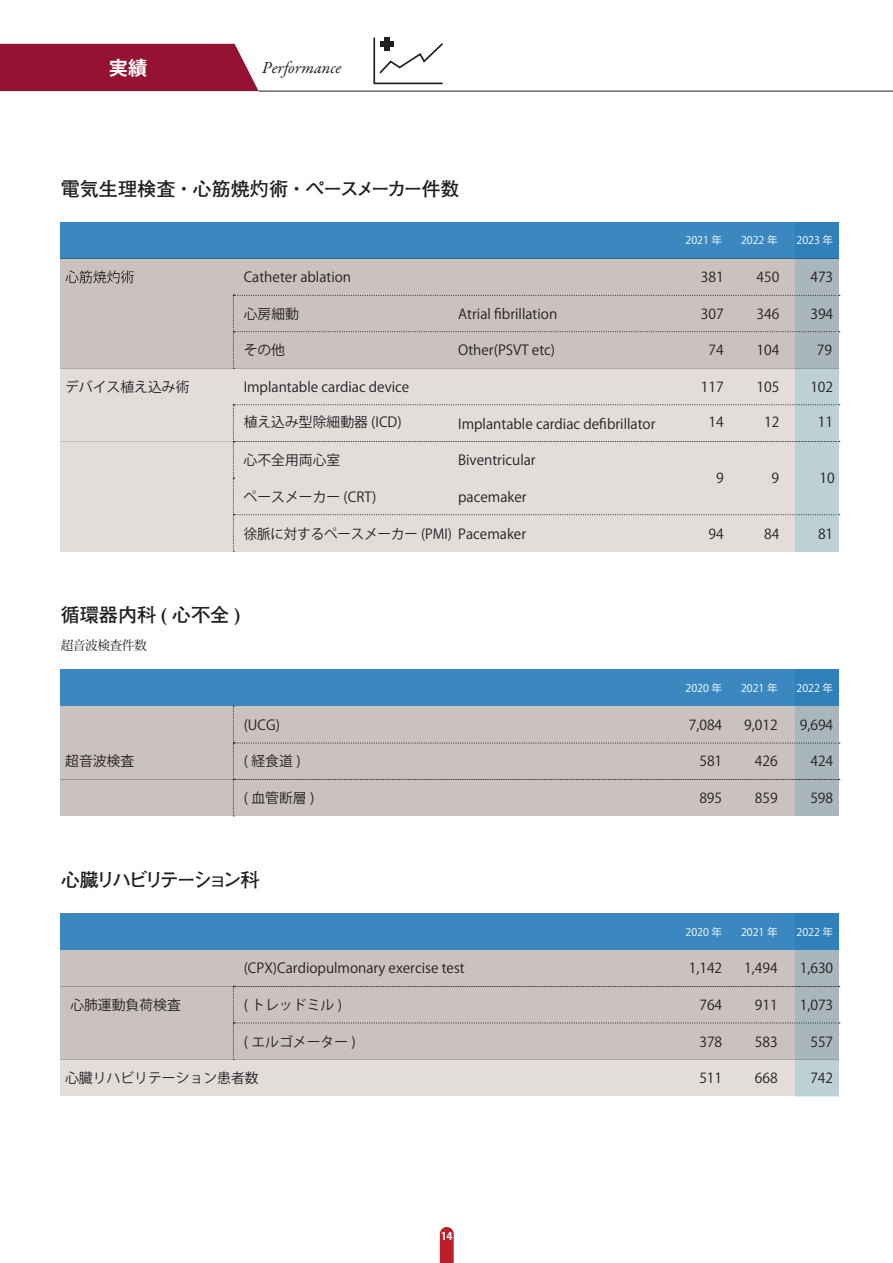
<style>
.page{position:relative;width:893px;height:1263px;background:#fff}
.page>*{position:absolute;margin:0;border:0;box-sizing:border-box;transform-origin:0 0}
.t1{font:700 19.2px "Futo Go B101 Pro";color:#231f20}
.t2{font:700 19.2px "Futo Go B101 Pro";letter-spacing:-.145em;color:#231f20}
.t3{font:700 19.2px "Koz Go Pr 6 N";color:#fff}
.t4{font:italic 16.95px "Garamond Premr Pro";letter-spacing:.005em;color:#231f20}
.t5{font:13.8px "Koz Go Pr 6 N";color:#231f20}
.t6{font:12.75px "Koz Min Pr 6 N";letter-spacing:-.04em;color:#231f20}
.t7{font:10.65px "Koz Go Pr 6 N";color:#fff}
.t8{font:700 10.65px "Koz Go Pr 6 N";color:#fff}
</style>
<div class="page">
<svg style="left:440px;top:1227px;width:14px;height:36px"></svg>
<div style="left:0;top:44px;width:259px;height:47px;background:#951233"></div>
<hr style="left:259px;top:91px;width:634px;height:1px;background:#231f20">
<svg style="left:373px;top:37px;width:70px;height:48px"></svg>
<div style="left:380px;top:42px;width:14px;height:5px;background:#231f20"></div>
<div style="left:384px;top:38px;width:6px;height:13px;background:#231f20"></div>
<div style="left:61px;top:950px;width:778px;height:36px;background:#cac2bf"></div>
<div style="left:61px;top:706px;width:778px;height:37px;background:#cac2bf"></div>
<div style="left:61px;top:913px;width:778px;height:37px;background:#3a88bf"></div>
<div style="left:61px;top:669px;width:778px;height:37px;background:#3a88bf"></div>
<div style="left:61px;top:986px;width:778px;height:37px;background:#cac2bf"></div>
<div style="left:61px;top:743px;width:778px;height:36px;background:#cac2bf"></div>
<div style="left:61px;top:1023px;width:778px;height:36px;background:#cac2bf"></div>
<div style="left:61px;top:779px;width:778px;height:37px;background:#cac2bf"></div>
<div style="left:61px;top:1059px;width:778px;height:37px;background:#e2ddda"></div>
<div style="left:795px;top:669px;width:44px;height:147px;background:#3080bc"></div>
<svg style="left:795px;top:950px;width:44px;height:146px;background:#b3c3c9"></svg>
<div style="left:61px;top:222px;width:778px;height:36px;background:#3a88bf"></div>
<div style="left:795px;top:222px;width:44px;height:329px;background:#3080bc"></div>
<div style="left:61px;top:258px;width:778px;height:37px;background:#cac2bf"></div>
<div style="left:61px;top:295px;width:778px;height:37px;background:#cac2bf"></div>
<div style="left:61px;top:332px;width:778px;height:36px;background:#cac2bf"></div>
<div style="left:61px;top:368px;width:778px;height:37px;background:#e2ddda"></div>
<div style="left:61px;top:405px;width:778px;height:37px;background:#e2ddda"></div>
<div style="left:61px;top:442px;width:778px;height:36px;background:#e2ddda"></div>
<div style="left:61px;top:478px;width:778px;height:37px;background:#e2ddda"></div>
<div style="left:61px;top:515px;width:778px;height:36px;background:#e2ddda"></div>
<svg style="left:233px;top:294px;width:607px;height:75px"></svg>
<svg style="left:233px;top:986px;width:607px;height:74px"></svg>
<svg style="left:233px;top:706px;width:607px;height:110px"></svg>
<svg style="left:233px;top:404px;width:607px;height:148px"></svg>
<svg style="left:65px;top:270px;width:69px;height:13px"></svg>
<h1 class="t3" style="left:109px;top:57px;width:40px">実績</h1>
<p class="t4" style="left:262px;top:57px;width:81px">Performance</p>
<h1 class="t1" style="left:61px;top:173px;width:401px">電気生理検査・心筋焼灼術・ペースメーカー件数</h1>
<p class="t7" style="left:685px;top:234px;width:38px">2021 年</p>
<p class="t7" style="left:741px;top:234px;width:38px">2022 年</p>
<p class="t7" style="left:796px;top:234px;width:38px">2023 年</p>
<p class="t5" style="left:244px;top:269px;width:109px">Catheter ablation</p>
<p class="t5" style="left:810px;top:269px;width:24px">473</p>
<p class="t5" style="left:244px;top:306px;width:57px">心房細動</p>
<p class="t5" style="left:458px;top:306px;width:101px">Atrial fibrillation</p>
<p class="t5" style="left:810px;top:306px;width:24px">394</p>
<p class="t5" style="left:244px;top:343px;width:43px">その他</p>
<p class="t5" style="left:458px;top:343px;width:99px">Other(PSVT etc)</p>
<p class="t5" style="left:817px;top:343px;width:17px">79</p>
<p class="t5" style="left:701px;top:269px;width:24px">381</p>
<p class="t5" style="left:756px;top:269px;width:24px">450</p>
<p class="t5" style="left:701px;top:306px;width:24px">307</p>
<p class="t5" style="left:756px;top:306px;width:24px">346</p>
<p class="t5" style="left:709px;top:343px;width:17px">74</p>
<p class="t5" style="left:756px;top:343px;width:24px">104</p>
<p class="t5" style="left:701px;top:379px;width:24px">117</p>
<p class="t5" style="left:756px;top:379px;width:24px">105</p>
<p class="t5" style="left:709px;top:415px;width:17px">14</p>
<p class="t5" style="left:764px;top:415px;width:17px">12</p>
<p class="t5" style="left:65px;top:379px;width:126px">デバイス植え込み術</p>
<p class="t5" style="left:244px;top:379px;width:167px">Implantable cardiac device</p>
<p class="t5" style="left:810px;top:379px;width:24px">102</p>
<p class="t5" style="left:244px;top:415px;width:160px">植え込み型除細動器 (ICD)</p>
<p class="t5" style="left:458px;top:416px;width:199px">Implantable cardiac defibrillator</p>
<p class="t5" style="left:818px;top:415px;width:17px">11</p>
<p class="t5" style="left:244px;top:452px;width:98px">心不全用両心室</p>
<p class="t5" style="left:458px;top:452px;width:79px">Biventricular</p>
<p class="t5" style="left:820px;top:471px;width:17px">10</p>
<p class="t5" style="left:244px;top:489px;width:134px">ペースメーカー (CRT)</p>
<p class="t5" style="left:458px;top:489px;width:70px">pacemaker</p>
<p class="t5" style="left:244px;top:526px;width:284px">徐脈に対するペースメーカー (PMI) Pacemaker</p>
<p class="t5" style="left:818px;top:526px;width:17px">81</p>
<p class="t5" style="left:716px;top:471px;width:9px">9</p>
<p class="t5" style="left:772px;top:471px;width:9px">9</p>
<p class="t5" style="left:709px;top:526px;width:17px">94</p>
<p class="t5" style="left:764px;top:526px;width:17px">84</p>
<h1 class="t1" style="left:61px;top:600px;width:181px">循環器内科 ( 心不全 )</h1>
<p class="t6" style="left:61px;top:638px;width:88px">超音波検査件数</p>
<p class="t7" style="left:685px;top:682px;width:38px">2020 年</p>
<p class="t7" style="left:741px;top:682px;width:38px">2021 年</p>
<p class="t7" style="left:796px;top:682px;width:38px">2022 年</p>
<p class="t5" style="left:244px;top:717px;width:38px">(UCG)</p>
<p class="t5" style="left:689px;top:717px;width:35px">7,084</p>
<p class="t5" style="left:744px;top:717px;width:35px">9,012</p>
<p class="t5" style="left:800px;top:717px;width:35px">9,694</p>
<p class="t5" style="left:65px;top:754px;width:71px">超音波検査</p>
<p class="t5" style="left:244px;top:754px;width:58px">( 経食道 )</p>
<p class="t5" style="left:699px;top:754px;width:24px">581</p>
<p class="t5" style="left:755px;top:754px;width:24px">426</p>
<p class="t5" style="left:810px;top:754px;width:24px">424</p>
<p class="t5" style="left:244px;top:790px;width:72px">( 血管断層 )</p>
<p class="t5" style="left:699px;top:790px;width:24px">895</p>
<p class="t5" style="left:755px;top:790px;width:24px">859</p>
<p class="t5" style="left:810px;top:790px;width:24px">598</p>
<h1 class="t2" style="left:61px;top:864px;width:200px">心臓リハビリテーション科</h1>
<p class="t7" style="left:685px;top:926px;width:38px">2020 年</p>
<p class="t7" style="left:741px;top:926px;width:38px">2021 年</p>
<p class="t7" style="left:796px;top:926px;width:38px">2022 年</p>
<p class="t5" style="left:244px;top:960px;width:223px">(CPX)Cardiopulmonary exercise test</p>
<p class="t5" style="left:689px;top:960px;width:35px">1,142</p>
<p class="t5" style="left:744px;top:960px;width:35px">1,494</p>
<p class="t5" style="left:800px;top:960px;width:35px">1,630</p>
<p class="t5" style="left:70px;top:997px;width:112px">心肺運動負荷検査</p>
<p class="t5" style="left:244px;top:997px;width:100px">( トレッドミル )</p>
<p class="t5" style="left:699px;top:997px;width:24px">764</p>
<p class="t5" style="left:755px;top:997px;width:24px">911</p>
<p class="t5" style="left:800px;top:997px;width:35px">1,073</p>
<p class="t5" style="left:244px;top:1034px;width:114px">( エルゴメーター )</p>
<p class="t5" style="left:699px;top:1034px;width:24px">378</p>
<p class="t5" style="left:755px;top:1034px;width:24px">583</p>
<p class="t5" style="left:810px;top:1034px;width:24px">557</p>
<p class="t5" style="left:65px;top:1070px;width:195px">心臓リハビリテーション患者数</p>
<p class="t5" style="left:699px;top:1070px;width:24px">511</p>
<p class="t5" style="left:755px;top:1070px;width:24px">668</p>
<p class="t5" style="left:810px;top:1070px;width:24px">742</p>
<p class="t8" style="left:441px;top:1230px;width:13px">14</p>
</div>
